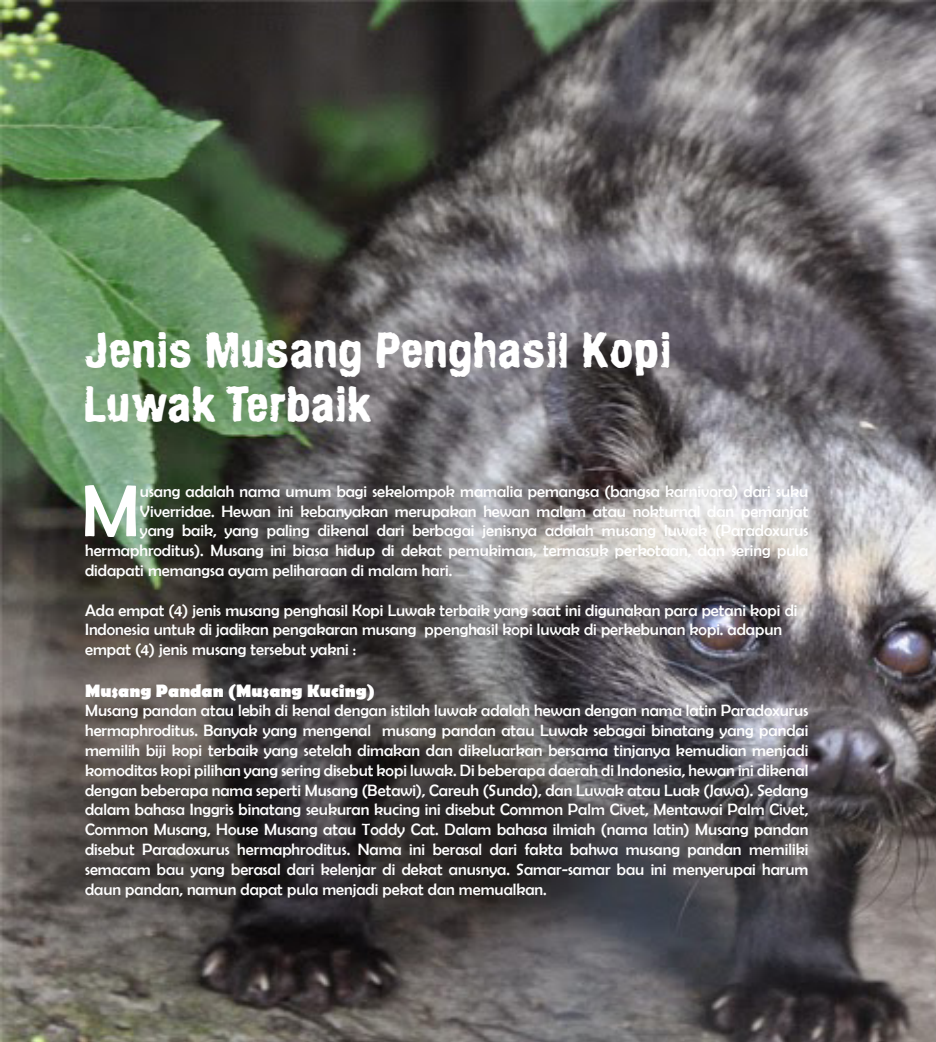
<style>
.page{position:relative;width:936px;height:1042px;background:#fff}
.page>*{position:absolute;margin:0;border:0;box-sizing:border-box;transform-origin:0 0}
.t1{font:74.1px "Berlin Sans FB";color:#fff}
.t2{font:45px/54px "Army Chalk";color:#fff}
.t3{font:700 18px "Berlin Sans FB";color:#fff}
.t4{font:16.5px/19.8px "Berlin Sans FB";color:#fff}
</style>
<div class="page">
<img style="left:0;top:0;width:935px;height:1042px">
<p class="t2" style="left:85px;top:324px;width:589px">Jenis Musang Penghasil Kopi<br>Luwak Terbaik</p>
<p class="t1" style="left:81px;top:470px;width:60px">M</p>
<p class="t4" style="left:140px;top:481px;width:670px">usang adalah nama umum bagi sekelompok mamalia pemangsa (bangsa karnivora) dari suku</p>
<p class="t4" style="left:140px;top:501px;width:670px">Viverridae. Hewan ini kebanyakan merupakan hewan malam atau nokturnal dan pemanjat</p>
<p class="t4" style="left:140px;top:521px;width:670px">yang baik, yang paling dikenal dari berbagai jenisnya adalah musang luwak (Paradoxurus</p>
<p class="t4" style="left:85px;top:540px;width:724px">hermaphroditus). Musang ini biasa hidup di dekat pemukiman, termasuk perkotaan, dan sering pula</p>
<p class="t4" style="left:85px;top:560px;width:369px">didapati memangsa ayam peliharaan di malam hari.</p>
<p class="t4" style="left:85px;top:600px;width:713px">Ada empat (4) jenis musang penghasil Kopi Luwak terbaik yang saat ini digunakan para petani kopi di<br>Indonesia untuk di jadikan pengakaran musang ppenghasil kopi luwak di perkebunan kopi. adapun empat (4) jenis musang tersebut yakni :</p>
<p class="t3" style="left:85px;top:680px;width:291px">Musang Pandan (Musang Kucing)</p>
<p class="t4" style="left:85px;top:701px;width:724px;text-align:justify">Musang pandan atau lebih di kenal dengan istilah luwak adalah hewan dengan nama latin Paradoxurus hermaphroditus. Banyak yang mengenal musang pandan atau Luwak sebagai binatang yang pandai memilih biji kopi terbaik yang setelah dimakan dan dikeluarkan bersama tinjanya kemudian menjadi komoditas kopi pilihan yang sering disebut kopi luwak. Di beberapa daerah di Indonesia, hewan ini dikenal dengan beberapa nama seperti Musang (Betawi), Careuh (Sunda), dan Luwak atau Luak (Jawa). Sedang dalam bahasa Inggris binatang seukuran kucing ini disebut Common Palm Civet, Mentawai Palm Civet, Common Musang, House Musang atau Toddy Cat. Dalam bahasa ilmiah (nama latin) Musang pandan disebut Paradoxurus hermaphroditus. Nama ini berasal dari fakta bahwa musang pandan memiliki semacam bau yang berasal dari kelenjar di dekat anusnya. Samar-samar bau ini menyerupai harum daun pandan, namun dapat pula menjadi pekat dan memualkan.</p>
</div>
